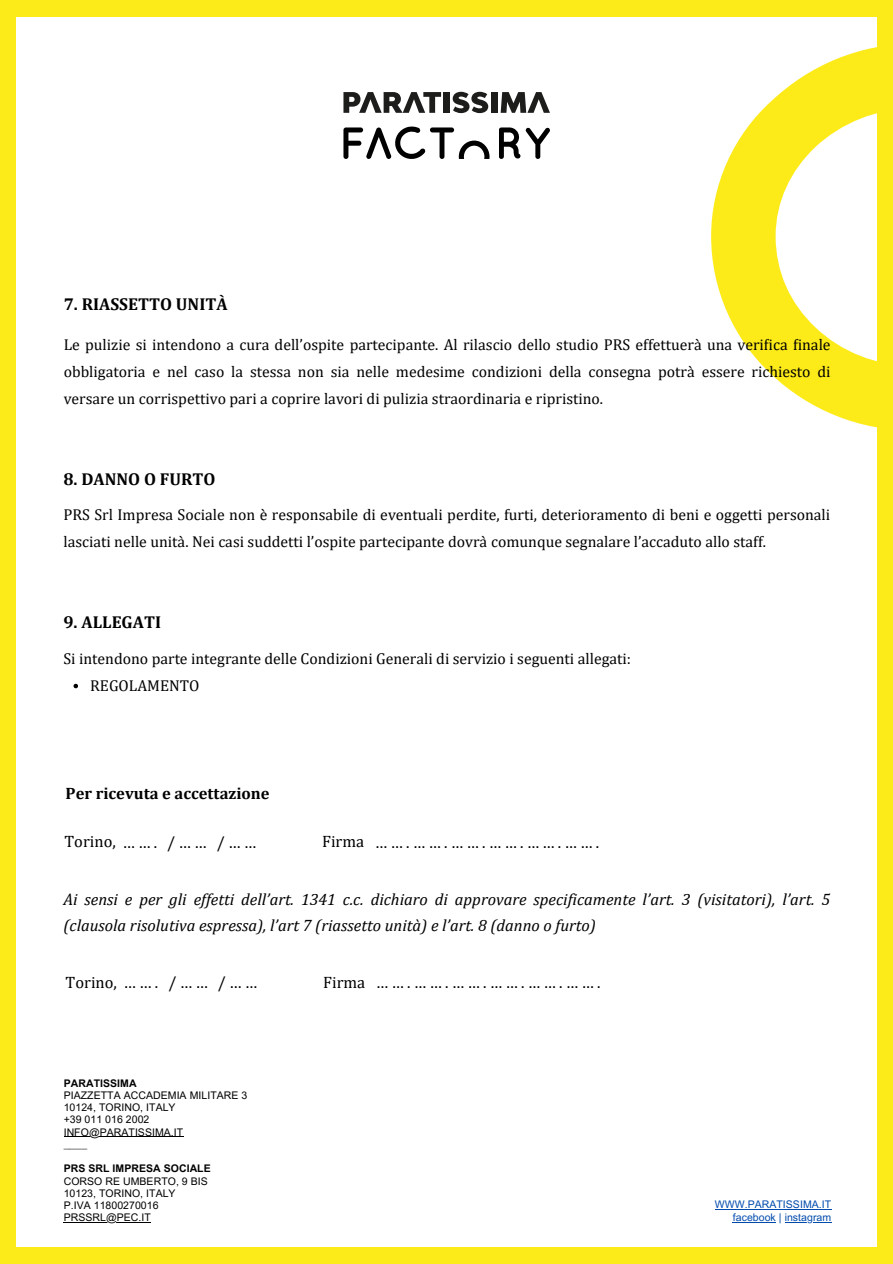
<style>
.page{position:relative;width:893px;height:1264px;background:#fff}
.page>*{position:absolute;margin:0;border:0;box-sizing:border-box;transform-origin:0 0}
.t1{font:700 17.25px "Cambria";color:#000}
.t2{font:italic 16.5px/25.8px "Cambria";color:#000}
.t3{font:16.5px "Cambria";color:#000}
.t4{font:700 16.5px "Cambria";color:#000}
.t5{font:15.75px/27px "Cambria";color:#000;text-align:justify}
.t6{font:10.5px "Arial MT Pro";letter-spacing:.005em;color:#000}
.t7{font:10.5px "Arial MT Pro";letter-spacing:.005em;color:#004aad}
.t8{font:700 10.5px "Arial MT Pro";letter-spacing:.005em;color:#000}
</style>
<div class="page">
<div style="left:0;top:0;width:892px;height:1263px;background:#fdeb19"></div>
<div style="left:17px;top:17px;width:859px;height:1229px;background:#fff"></div>
<svg style="left:711px;top:44px;width:166px;height:386px"></svg>
<svg style="left:343px;top:126px;width:146px;height:33px"></svg>
<svg style="left:499px;top:127px;width:51px;height:32px"></svg>
<div style="left:443px;top:92px;width:6px;height:21px;background:#1d1e1c"></div>
<svg style="left:452px;top:92px;width:36px;height:21px"></svg>
<div style="left:491px;top:92px;width:6px;height:21px;background:#1d1e1c"></div>
<svg style="left:343px;top:92px;width:98px;height:21px"></svg>
<svg style="left:500px;top:92px;width:50px;height:21px"></svg>
<svg style="left:73px;top:683px;width:5px;height:5px"></svg>
<hr style="left:64px;top:1136px;width:119px;height:1px;background:#000">
<hr style="left:64px;top:1222px;width:87px;height:1px;background:#000">
<hr style="left:714px;top:1208px;width:117px;height:1px;background:#004aad">
<hr style="left:732px;top:1221px;width:43px;height:1px;background:#004aad">
<hr style="left:784px;top:1221px;width:47px;height:1px;background:#004aad">
<p class="t1" style="left:64px;top:294px;width:165px">7. RIASSETTO UNITÀ</p>
<p class="t5" style="left:64px;top:331px;width:768px">Le pulizie si intendono a cura dell’ospite partecipante. Al rilascio dello studio PRS effettuerà una verifica finale obbligatoria e nel caso la stessa non sia nelle medesime condizioni della consegna potrà essere richiesto di versare un corrispettivo pari a coprire lavori di pulizia straordinaria e ripristino.</p>
<p class="t1" style="left:63px;top:468px;width:153px">8. DANNO O FURTO</p>
<p class="t5" style="left:63px;top:501px;width:768px">PRS Srl Impresa Sociale non è responsabile di eventuali perdite, furti, deterioramento di beni e oggetti personali lasciati nelle unità. Nei casi suddetti l’ospite partecipante dovrà comunque segnalare l’accaduto allo staff.</p>
<p class="t1" style="left:63px;top:611px;width:99px">9. ALLEGATI</p>
<p class="t5" style="left:63px;top:644px;width:569px">Si intendono parte integrante delle Condizioni Generali di servizio i seguenti allegati:</p>
<p class="t5" style="left:90px;top:671px;width:111px">REGOLAMENTO</p>
<p class="t4" style="left:66px;top:783px;width:205px">Per ricevuta e accettazione</p>
<p class="t3" style="left:64px;top:831px;width:193px">Torino, ……. /…… /……</p>
<p class="t3" style="left:322px;top:831px;width:44px">Firma</p>
<p class="t3" style="left:375px;top:831px;width:226px">…….…….…….…….…….…….</p>
<p class="t2" style="left:63px;top:886px;width:768px">Ai sensi e per gli ef etti dell’art. 1341 c.c. dichiaro di approvare specificamente l’art. 3 (visitatori), l’art. 5 (clausola risolutiva espressa), l’art 7 (riassetto unità) e l’art. 8 (danno o furto)</p>
<p class="t3" style="left:66px;top:972px;width:193px">Torino, ……. /…… /……</p>
<p class="t3" style="left:323px;top:972px;width:44px">Firma</p>
<p class="t3" style="left:376px;top:972px;width:226px">…….…….…….…….…….…….</p>
<p class="t8" style="left:64px;top:1079px;width:74px">PARATISSIMA</p>
<p class="t6" style="left:64px;top:1091px;width:185px">PIAZZETTA ACCADEMIA MILITARE 3</p>
<p class="t6" style="left:64px;top:1103px;width:113px">10124, TORINO, ITALY</p>
<p class="t6" style="left:64px;top:1115px;width:87px">+39 011 016 2002</p>
<p class="t6" style="left:64px;top:1128px;width:121px">INFO@PARATISSIMA.IT</p>
<p class="t6" style="left:64px;top:1140px;width:25px">____</p>
<p class="t8" style="left:64px;top:1164px;width:149px">PRS SRL IMPRESA SOCIALE</p>
<p class="t6" style="left:64px;top:1177px;width:146px">CORSO RE UMBERTO, 9 BIS</p>
<p class="t6" style="left:64px;top:1189px;width:113px">10123, TORINO, ITALY</p>
<p class="t6" style="left:64px;top:1201px;width:96px">P.IVA 11800270016</p>
<p class="t6" style="left:64px;top:1213px;width:89px">PRSSRL@PEC.IT</p>
<p class="t7" style="left:714px;top:1200px;width:118px">WWW.PARATISSIMA.IT</p>
<p class="t7" style="left:732px;top:1213px;width:100px">facebook | instagram</p>
</div>
